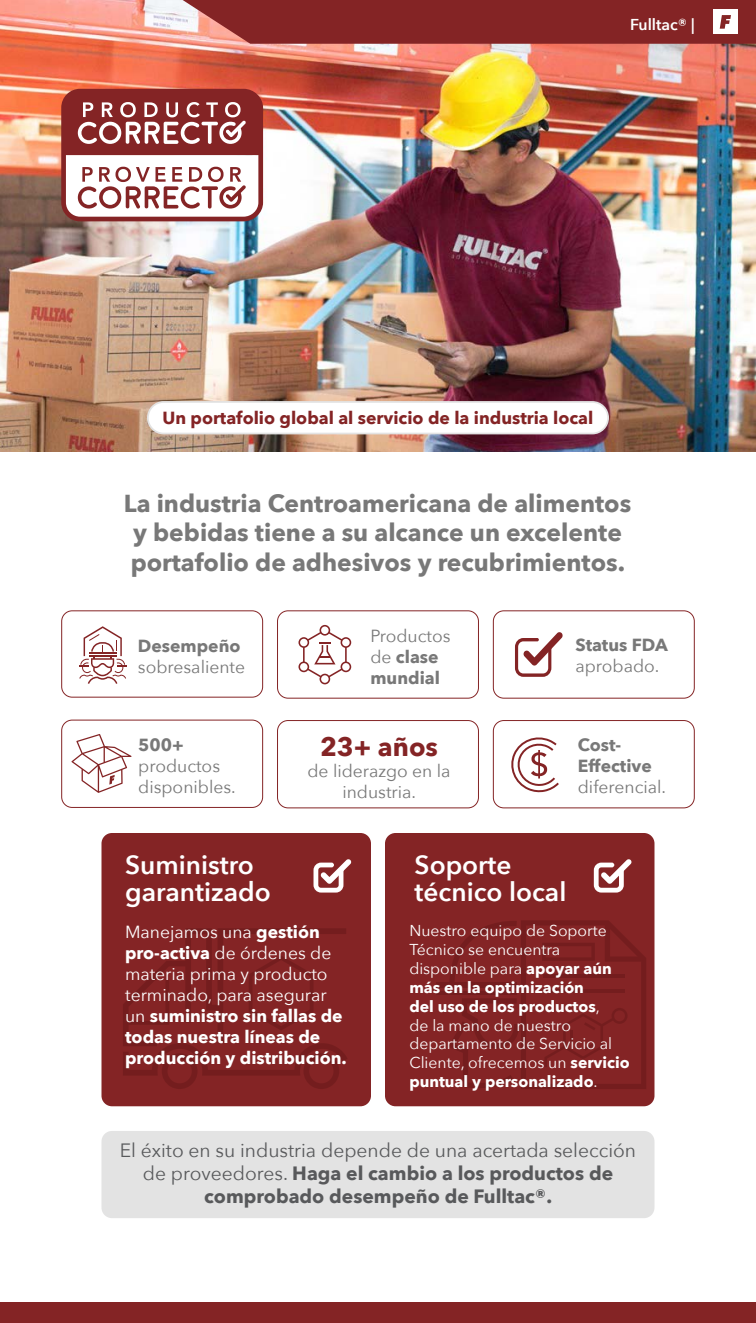
<style>
.page{position:relative;width:756px;height:1323px;background:#fff}
.page>*{position:absolute;margin:0;border:0;box-sizing:border-box;transform-origin:0 0}
.Cuerpo_de_texto_01__GRANDE{font:600 26.25px/27.3px "Avenir Next";color:#fff}
.Cuerpo_de_texto_01__NORMAL{font:700 26.25px "Avenir Next";color:#842425}
.Cuerpo_de_texto_01__NORMAL-2{font:700 24.5px/29.4px "Avenir Next";color:#787878}
.Cuerpo_de_texto_01__NORMAL-3{font:19.25px/23.1px "Avenir Next";color:#58595b;text-align:center}
.Cuerpo_de_texto_01__NORMAL-4{font:700 17.5px/21px "Avenir Next";color:#fff}
.Cuerpo_de_texto_01__NORMAL-5{font:17.5px/21px "Avenir Next";color:#787878}
.Cuerpo_de_texto_01__NORMAL-6{font:700 17.5px/21px "Avenir Next";color:#787878}
.Cuerpo_de_texto_01__NORMAL-7{font:700 17.5px "Avenir Next";color:#842425}
.Cuerpo_de_texto_01__NORMAL-8{font:15.75px/18.9px "Avenir Next";color:#fff}
.Texto_MARCADOR{font:600 15.75px "Avenir Next";color:#fff}
.s1{font-weight:700}
.s2{font-weight:400}
</style>
<div class="page">
<img style="left:0;top:0;width:756px;height:452px">
<div style="left:0;top:1302px;width:756px;height:21px;background:#842425"></div>
<div style="left:102px;top:833px;width:269px;height:273px;background:#842425;border-radius:10px"></div>
<div style="left:102px;top:1131px;width:552px;height:87px;background:#e3e3e3;border-radius:10px"></div>
<div style="left:385px;top:833px;width:269px;height:273px;background:#842425;border-radius:10px"></div>
<svg style="left:123px;top:928px;width:224px;height:161px"></svg>
<div style="left:436px;top:983px;width:81px;height:5px;background:#741d1e"></div>
<svg style="left:448px;top:920px;width:198px;height:169px"></svg>
<hr style="left:436px;top:992px;width:81px;height:3px;background:#692421">
<svg style="left:169px;top:0;width:587px;height:44px;background:#903636"></svg>
<svg style="left:61px;top:89px;width:202px;height:132px"></svg>
<svg style="left:299px;top:625px;width:52px;height:59px"></svg>
<div style="left:277px;top:610px;width:202px;height:89px;border:1px solid #842425;border-radius:10px"></div>
<svg style="left:79px;top:626px;width:48px;height:58px"></svg>
<div style="left:61px;top:610px;width:202px;height:88px;border:1px solid #842425;border-radius:10px"></div>
<svg style="left:72px;top:734px;width:60px;height:59px"></svg>
<div style="left:61px;top:720px;width:202px;height:88px;border:1px solid #842425;border-radius:10px"></div>
<svg style="left:314px;top:859px;width:37px;height:34px"></svg>
<svg style="left:594px;top:859px;width:38px;height:34px"></svg>
<div style="left:148px;top:402px;width:460px;height:32px;background:#fff;border-radius:16px"></div>
<div style="left:147px;top:401px;width:462px;height:33px;border:2px solid #e3e3e3;border-radius:16px"></div>
<div style="left:493px;top:610px;width:202px;height:89px;border:1px solid #842425;border-radius:10px"></div>
<svg style="left:515px;top:632px;width:48px;height:45px"></svg>
<div style="left:493px;top:720px;width:202px;height:88px;border:1px solid #842425;border-radius:10px"></div>
<svg style="left:511px;top:737px;width:48px;height:56px"></svg>
<div style="left:277px;top:720px;width:202px;height:88px;border:1px solid #842425;border-radius:10px"></div>
<p class="Texto_MARCADOR" style="left:630px;top:11px;width:66px">Fulltac® |</p>
<p class="Cuerpo_de_texto_01__NORMAL-7" style="left:163px;top:403px;width:432px">Un portafolio global al servicio de la industria local</p>
<p class="Cuerpo_de_texto_01__NORMAL-2" style="left:124px;top:488px;width:509px">La industria Centroamericana de alimentos y bebidas tiene a su alcance un excelente portafolio de adhesivos y recubrimientos.</p>
<p class="Cuerpo_de_texto_01__NORMAL-5" style="left:138px;top:635px;width:109px"><span class="s1">Desempeño </span>sobresaliente</p>
<p class="Cuerpo_de_texto_01__NORMAL-5" style="left:138px;top:734px;width:99px"><span class="s1">500+ </span>productos disponibles.</p>
<p class="Cuerpo_de_texto_01__NORMAL-6" style="left:370px;top:625px;width:82px"><span class="s2">Productos de</span> clase mundial</p>
<p class="Cuerpo_de_texto_01__NORMAL" style="left:320px;top:724px;width:119px">23+ años</p>
<p class="Cuerpo_de_texto_01__NORMAL-5" style="left:307px;top:760px;width:145px;text-align:center">de liderazgo en la industria.</p>
<p class="Cuerpo_de_texto_01__NORMAL-6" style="left:575px;top:634px;width:94px">Status FDA <span class="s2">aprobado.</span></p>
<p class="Cuerpo_de_texto_01__NORMAL-6" style="left:578px;top:735px;width:90px">Cost-<br>Effective <span class="s2">diferencial.</span></p>
<p class="Cuerpo_de_texto_01__GRANDE" style="left:125px;top:851px;width:147px">Suministro garantizado</p>
<p class="Cuerpo_de_texto_01__GRANDE" style="left:415px;top:851px;width:153px">Soporte técnico local</p>
<p class="Cuerpo_de_texto_01__NORMAL-4" style="left:125px;top:921px;width:223px"><span class="s2">Manejamos una</span> gestión pro-activa <span class="s2">de órdenes de materia prima y producto terminado, para asegurar un</span> suministro sin fallas de todas nuestra líneas de producción y distribución.</p>
<p class="Cuerpo_de_texto_01__NORMAL-8" style="left:409px;top:920px;width:222px">Nuestro equipo de Soporte<br>Técnico se encuentra disponible para <span class="s1">apoyar aún más en la optimización<br>del uso de los productos</span>,<br>de la mano de nuestro departamento de Servicio al<br>Cliente, ofrecemos un <span class="s1">servicio puntual y personalizado</span>.</p>
<p class="Cuerpo_de_texto_01__NORMAL-3" style="left:120px;top:1138px;width:518px">El éxito en su industria depende de una acertada selección de proveedores. <span class="s1">Haga el cambio a los productos de comprobado desempeño de Fulltac®.</span></p>
</div>
